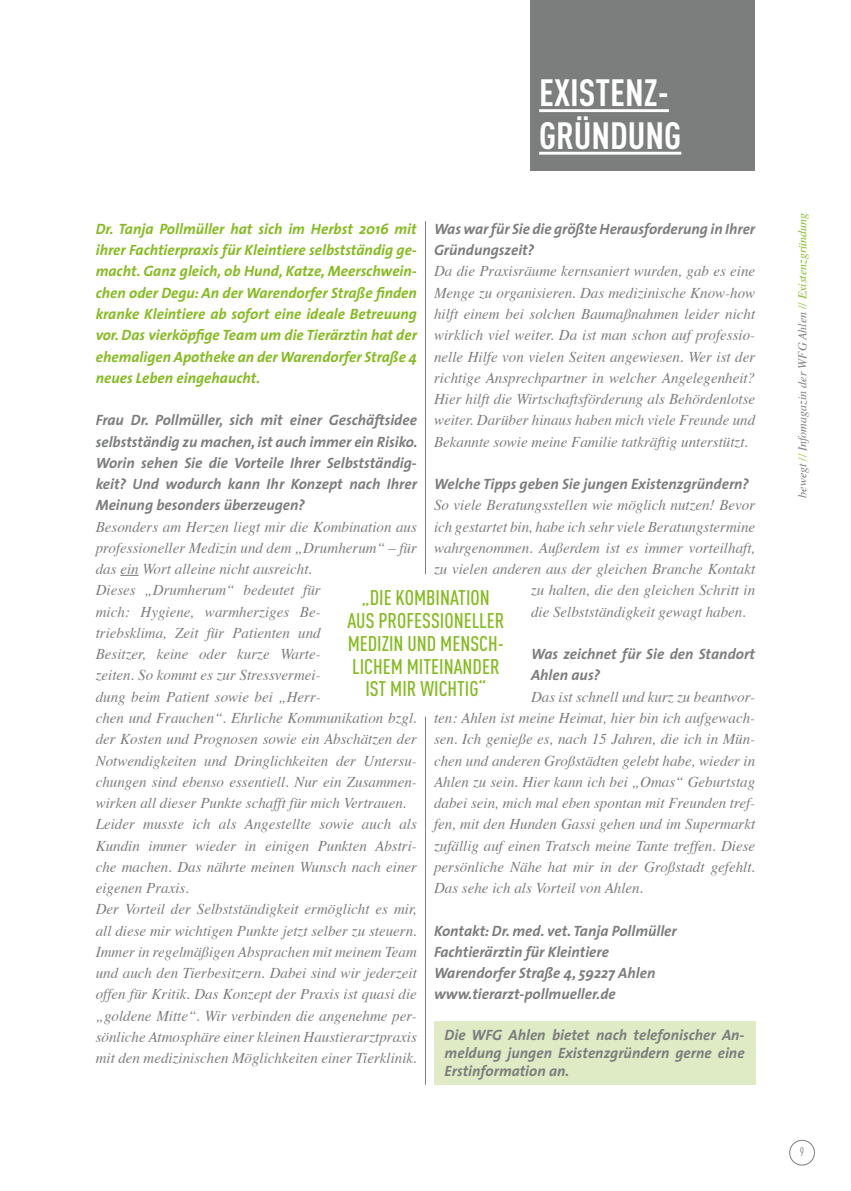
<style>
.page{position:relative;width:851px;height:1191px;background:#fff}
.page>*{position:absolute;margin:0;border:0;box-sizing:border-box;transform-origin:0 0}
.t1{font:700 37.5px/42.5px "DIN Cond";color:#fff}
.t2{font:500 21px/22.8px "DIN Cond";color:#85bb20;text-align:center}
.t3{font:italic 15px/21.3px "Times";color:#7c7d7d;text-align:justify}
.t4{font:italic 700 15px/21.3px "The Sans";color:#7c7d7d}
.t5{font:italic 700 15px/21.3px "The Sans";color:#85bb20;text-align:justify}
.t6{font:italic 12px "Times";color:#7c7d7d}
.t7{font:12px "DIN Cond";color:#7c7d7d}
.s1{color:#85bb20}
</style>
<div class="page">
<div style="left:530px;top:0;width:225px;height:170px;background:#7c7d7d"></div>
<hr style="left:539px;top:109px;width:129px;height:3px;background:#fff">
<hr style="left:539px;top:152px;width:142px;height:3px;background:#fff">
<hr style="left:425px;top:716px;width:1px;height:368px;background:#7c7d7d">
<svg style="left:120px;top:575px;width:19px;height:1px"></svg>
<hr style="left:425px;top:221px;width:1px;height:353px;background:#7c7d7d">
<div style="left:434px;top:1020px;width:321px;height:64px;background:#deebc5"></div>
<div style="left:789px;top:1140px;width:25px;height:25px;border:1px solid #7c7d7d;border-radius:50%"></div>
<h1 class="t1" style="left:539px;top:71px;width:144px">EXISTENZ‑<br>GRÜNDUNG</h1>
<p class="t4" style="left:434px;top:218px;width:323px">Was war für Sie die größte Herausforderung in Ihrer<br>Gründungszeit?</p>
<p class="t3" style="left:434px;top:260px;width:323px">Da die Praxisräume kernsaniert wurden, gab es eine Menge zu organisieren. Das medizinische Know-how hilft einem bei solchen Baumaßnahmen leider nicht wirklich viel weiter. Da ist man schon auf professio&shy;nelle Hilfe von vielen Seiten angewiesen. Wer ist der richtige Ansprechpartner in welcher Angelegenheit?<br>Hier hilft die Wirtschaftsförderung als Behördenlotse weiter. Darüber hinaus haben mich viele Freunde und Bekannte sowie meine Familie tatkräftig unterstützt.</p>
<p class="t4" style="left:434px;top:473px;width:316px">Welche Tipps geben Sie jungen Existenzgründern?</p>
<p class="t3" style="left:434px;top:493px;width:323px">So viele Beratungsstellen wie möglich nutzen! Bevor</p>
<p class="t3" style="left:434px;top:515px;width:323px">ich gestartet bin, habe ich sehr viele Beratungstermine</p>
<p class="t3" style="left:434px;top:536px;width:323px">wahrgenommen. Außerdem ist es immer vorteilhaft,</p>
<p class="t3" style="left:434px;top:557px;width:323px">zu vielen anderen aus der gleichen Branche Kontakt</p>
<p class="t3" style="left:531px;top:578px;width:226px">zu halten, die den gleichen Schritt in</p>
<p class="t3" style="left:531px;top:600px;width:216px">die Selbstständigkeit gewagt haben.</p>
<p class="t4" style="left:531px;top:643px;width:225px">Was zeichnet für Sie den Standort<br>Ahlen aus?</p>
<p class="t3" style="left:434px;top:685px;width:323px;text-indent:97px">Das ist schnell und kurz zu beantwor&shy;ten: Ahlen ist meine Heimat, hier bin ich aufgewach&shy;sen. Ich genieße es, nach 15 Jahren, die ich in Mün&shy;chen und anderen Großstädten gelebt habe, wieder in Ahlen zu sein. Hier kann ich bei „Omas“ Geburtstag dabei sein, mich mal eben spontan mit Freunden tref&shy;fen, mit den Hunden Gassi gehen und im Supermarkt zufällig auf einen Tratsch meine Tante treffen. Diese persönliche Nähe hat mir in der Großstadt gefehlt.<br>Das sehe ich als Vorteil von Ahlen.</p>
<p class="t4" style="left:434px;top:919px;width:244px">Kontakt: Dr. med. vet. Tanja Pollmüller Fachtierärztin für Kleintiere Warendorfer Straße 4, 59227 Ahlen www.tierarzt-pollmueller.de</p>
<p class="t5" style="left:96px;top:218px;width:323px">Dr. Tanja Pollmüller hat sich im Herbst 2016 mit ihrer Fachtierpraxis für Kleintiere selbstständig ge&shy;macht. Ganz gleich, ob Hund, Katze, Meerschwein&shy;chen oder Degu: An der Warendorfer Straße finden kranke Kleintiere ab sofort eine ideale Betreuung vor. Das vierköpfige Team um die Tierärztin hat der ehemaligen Apotheke an der Warendorfer Straße 4 neues Leben eingehaucht.</p>
<p class="t4" style="left:96px;top:409px;width:323px;text-align:justify">Frau Dr. Pollmüller, sich mit einer Geschäftsidee selbstständig zu machen, ist auch immer ein Risiko.<br>Worin sehen Sie die Vorteile Ihrer Selbstständig&shy;keit? Und wodurch kann Ihr Konzept nach Ihrer Meinung besonders überzeugen?</p>
<p class="t3" style="left:96px;top:515px;width:323px;text-align:left">Besonders am Herzen liegt mir die Kombination aus professioneller Medizin und dem „Drumherum“ – für das ein Wort alleine nicht ausreicht.<br>Dieses „Drumherum“ bedeutet für<br>mich: Hygiene, warmherziges Be-<br>triebsklima, Zeit für Patienten und<br>Besitzer, keine oder kurze Warte-<br>zeiten. So kommt es zur Stressvermei-<br>dung beim Patient sowie bei „Herr-<br>chen und Frauchen“. Ehrliche Kommunikation bzgl. der Kosten und Prognosen sowie ein Abschätzen der Notwendigkeiten und Dringlichkeiten der Untersu&shy;chungen sind ebenso essentiell. Nur ein Zusammen&shy;wirken all dieser Punkte schafft für mich Vertrauen.<br>Leider musste ich als Angestellte sowie auch als Kundin immer wieder in einigen Punkten Abstri&shy;che machen. Das nährte meinen Wunsch nach einer eigenen Praxis.<br>Der Vorteil der Selbstständigkeit ermöglicht es mir, all diese mir wichtigen Punkte jetzt selber zu steuern.<br>Immer in regelmäßigen Absprachen mit meinem Team und auch den Tierbesitzern. Dabei sind wir jederzeit offen für Kritik. Das Konzept der Praxis ist quasi die „goldene Mitte“. Wir verbinden die angenehme per&shy;sönliche Atmosphäre einer kleinen Haustierarztpraxis mit den medizinischen Möglichkeiten einer Tierklinik.</p>
<h2 class="t2" style="left:347px;top:586px;width:158px">„DIE KOMBINATION<br>AUS PROFESSIONELLER<br>MEDIZIN UND MENSCH‑<br>LICHEM MITEINANDER<br>IST MIR WICHTIG“</h2>
<p class="t4" style="left:444px;top:1025px;width:301px;line-height:18px;text-align:justify">Die WFG Ahlen bietet nach telefonischer An&shy;meldung jungen Existenzgründern gerne eine Erstinformation an.</p>
<p class="t6" style="left:791px;top:497px;width:286px;rotate:-90deg">bewegt <span class="s1">//</span> Infomagazin der WFG Ahlen <span class="s1">// Existenzgründung</span></p>
<p class="t7" style="left:799px;top:1145px;width:6px">9</p>
</div>
